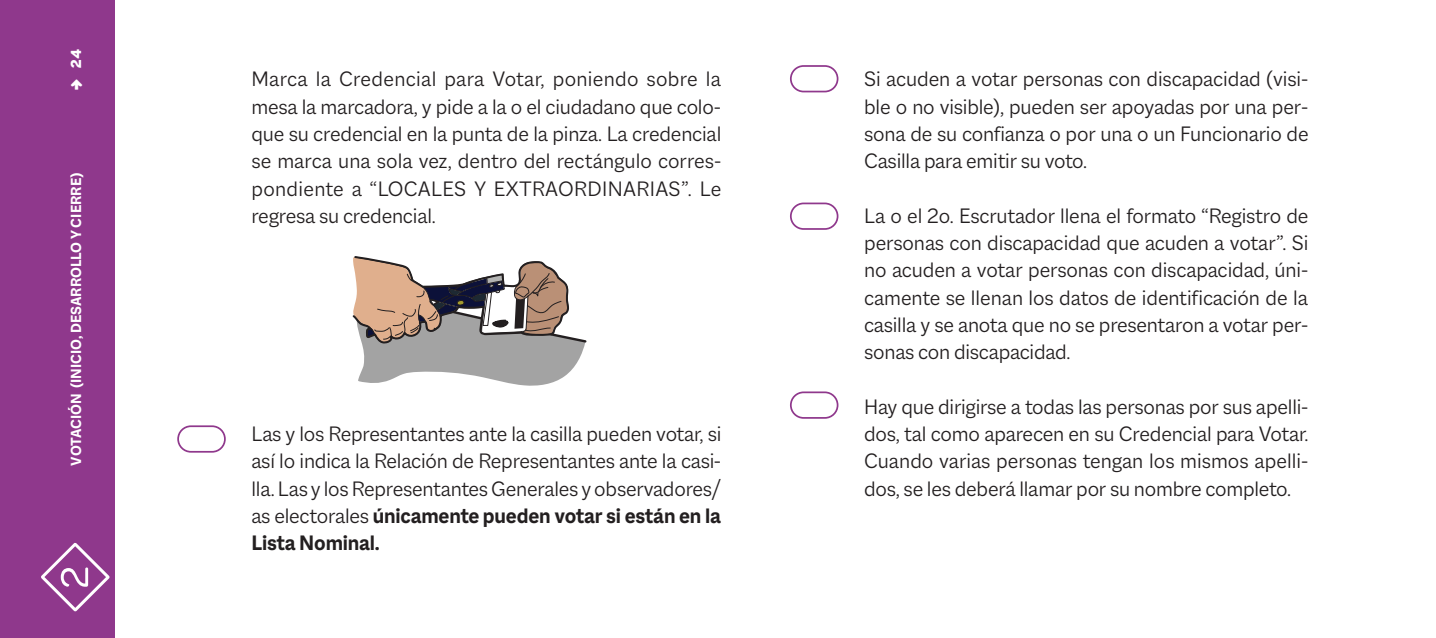
<style>
.page{position:relative;width:1436px;height:638px;background:#fff}
.page>*{position:absolute;margin:0;border:0;box-sizing:border-box;transform-origin:0 0}
.t1{font:300 77.4px "Omnes";color:#fff}
.Cuerpo_de_texto{font:300 22.5px/27.2px "Macklin Sans";letter-spacing:-.01em;color:#231f20;text-align:justify}
.t2{font:700 18px "Omnes";color:#fff}
.t3{font:700 15.75px "Macklin Sans";color:#fff}
.t4{font:800 15.75px "Macklin Sans";color:#fff}
.s1{font-weight:700}
</style>
<div class="page">
<div style="left:0;top:0;width:115px;height:638px;background:#8f388c"></div>
<svg style="left:352px;top:256px;width:235px;height:130px"></svg>
<div style="left:177px;top:425px;width:49px;height:28px;border:2px solid #8f388c;border-radius:13px"></div>
<div style="left:789px;top:65px;width:49px;height:27px;border:2px solid #8f388c;border-radius:13px"></div>
<div style="left:789px;top:203px;width:49px;height:27px;border:2px solid #8f388c;border-radius:13px"></div>
<div style="left:789px;top:391px;width:49px;height:28px;border:2px solid #8f388c;border-radius:13px"></div>
<p class="t4" style="left:67px;top:69px;width:22px;rotate:-90deg">24</p>
<p class="t2" style="left:63px;top:90px;width:12px;rotate:-90deg">•</p>
<p class="t3" style="left:67px;top:465px;width:295px;rotate:-90deg">VOTACIÓN (INICIO, DESARROLLO Y CIERRE)</p>
<h1 class="t1" style="left:24px;top:606px;width:71px;rotate:-90deg">2</h1>
<p class="Cuerpo_de_texto" style="left:251px;top:65px;width:471px">Marca la Credencial para Votar, poniendo sobre la mesa la marcadora, y pide a la o el ciudadano que colo&shy;que su credencial en la punta de la pinza. La credencial se marca una sola vez, dentro del rectángulo corres&shy;pondiente a “LOCALES Y EXTRAORDINARIAS”. Le regresa su credencial.</p>
<p class="Cuerpo_de_texto" style="left:251px;top:420px;width:471px">Las y los Representantes ante la casilla pueden votar, si así lo indica la Relación de Representantes ante la casi&shy;lla. Las y los Representantes Generales y observadores/ as electorales <span class="s1">únicamente pueden votar si están en la Lista Nominal.</span></p>
<p class="Cuerpo_de_texto" style="left:864px;top:65px;width:446px">Si acuden a votar personas con discapacidad (visi&shy;ble o no visible), pueden ser apoyadas por una per&shy;sona de su confianza o por una o un Funcionario de Casilla para emitir su voto.</p>
<p class="Cuerpo_de_texto" style="left:864px;top:202px;width:446px">La o el 2o. Escrutador llena el formato “Registro de personas con discapacidad que acuden a votar”. Si no acuden a votar personas con discapacidad, úni&shy;camente se llenan los datos de identificación de la casilla y se anota que no se presentaron a votar per&shy;sonas con discapacidad.</p>
<p class="Cuerpo_de_texto" style="left:864px;top:393px;width:446px">Hay que dirigirse a todas las personas por sus apelli&shy;dos, tal como aparecen en su Credencial para Votar.<br>Cuando varias personas tengan los mismos apelli&shy;dos, se les deberá llamar por su nombre completo.</p>
</div>
